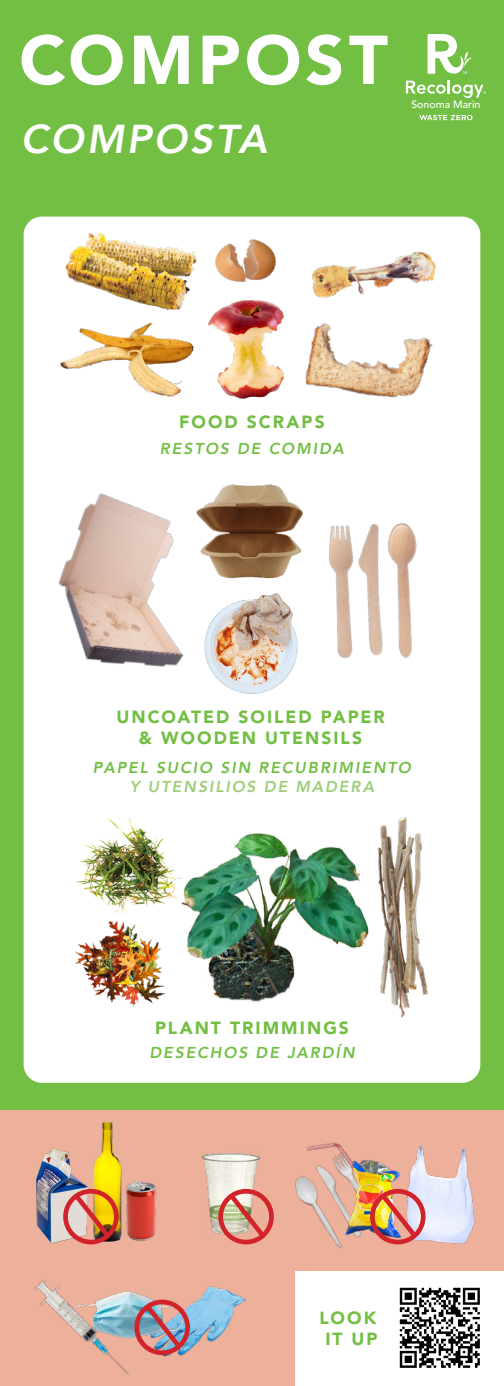
<style>
.page{position:relative;width:504px;height:1386px;background:#72bf44}
.page>*{position:absolute;margin:0;border:0;box-sizing:border-box;transform-origin:0 0}
.t1{font:900 68.25px "Avenir LT Std";letter-spacing:.06em;color:#fff}
.Title_Translation{font:italic 800 40.25px "Avenir";letter-spacing:.06em;color:#fff}
.Item_Names{font:900 17.5px "Avenir LT Std";letter-spacing:.115em;color:#72bf44}
.Items_Spanish{font:italic 800 15.75px "Avenir";letter-spacing:.12em;color:#72bf44}
.Items_Spanish-2{font:italic 800 15.75px "Avenir";letter-spacing:.12em;color:#9cce78}
.t2{font:500 10.5px "Avenir LT Std";color:#fff}
</style>
<div class="page">
<div style="left:0;top:1110px;width:504px;height:276px;background:#ecb09b"></div>
<div style="left:24px;top:217px;width:456px;height:866px;background:#fff;border-radius:18px"></div>
<svg style="left:406px;top:80px;width:80px;height:18px"></svg>
<svg style="left:428px;top:34px;width:44px;height:40px"></svg>
<svg style="left:419px;top:115px;width:54px;height:5px"></svg>
<div style="left:296px;top:1271px;width:208px;height:115px;background:#fff"></div>
<img style="left:89px;top:1122px;width:33px;height:123px">
<img style="left:125px;top:1181px;width:31px;height:60px">
<img style="left:36px;top:1147px;width:54px;height:97px">
<img style="left:399px;top:1287px;width:81px;height:81px">
<div style="left:63px;top:1189px;width:56px;height:55px;border:5px solid #d2232a;border-radius:50%"></div>
<svg style="left:70px;top:1189px;width:45px;height:54px;background:#d68e59"></svg>
<img style="left:405px;top:1146px;width:70px;height:98px">
<img style="left:295px;top:1176px;width:102px;height:73px">
<img style="left:301px;top:1142px;width:48px;height:86px">
<img style="left:346px;top:1157px;width:54px;height:84px">
<div style="left:370px;top:1189px;width:56px;height:55px;border:5px solid #d2232a;border-radius:50%"></div>
<img style="left:377px;top:1189px;width:45px;height:54px">
<img style="left:154px;top:1286px;width:92px;height:71px">
<img style="left:132px;top:1292px;width:60px;height:50px">
<div style="left:134px;top:1300px;width:56px;height:55px;border:5px solid #d2232a;border-radius:50%"></div>
<img style="left:141px;top:1300px;width:45px;height:54px">
<img style="left:34px;top:1279px;width:98px;height:96px">
<img style="left:215px;top:238px;width:61px;height:45px">
<img style="left:305px;top:323px;width:128px;height:75px">
<img style="left:65px;top:233px;width:132px;height:70px">
<img style="left:60px;top:303px;width:134px;height:94px">
<img style="left:208px;top:300px;width:76px;height:99px">
<img style="left:312px;top:251px;width:124px;height:47px">
<img style="left:241px;top:595px;width:53px;height:99px">
<img style="left:241px;top:484px;width:62px;height:95px">
<img style="left:23px;top:479px;width:218px;height:226px">
<img style="left:269px;top:513px;width:34px;height:153px">
<img style="left:300px;top:514px;width:34px;height:152px">
<img style="left:334px;top:523px;width:83px;height:135px">
<img style="left:76px;top:817px;width:96px;height:98px">
<img style="left:76px;top:921px;width:89px;height:85px">
<img style="left:172px;top:833px;width:197px;height:169px">
<img style="left:377px;top:817px;width:51px;height:201px">
<img style="left:201px;top:1153px;width:60px;height:82px">
<div style="left:218px;top:1189px;width:56px;height:55px;border:5px solid #d2232a;border-radius:50%"></div>
<svg style="left:225px;top:1189px;width:45px;height:54px"></svg>
<p class="t1" style="left:19px;top:19px;width:370px">COMPOST</p>
<p class="Title_Translation" style="left:21px;top:115px;width:248px">COMPOSTA</p>
<p class="t2" style="left:411px;top:98px;width:71px">Sonoma Marin</p>
<p class="Item_Names" style="left:179px;top:412px;width:147px">FOOD SCRAPS</p>
<p class="Items_Spanish" style="left:160px;top:440px;width:186px">RESTOS DE COMIDA</p>
<p class="Item_Names" style="left:116px;top:706px;width:270px">UNCOATED SOILED PAPER</p>
<p class="Item_Names" style="left:139px;top:727px;width:225px">&amp; WOODEN UTENSILS</p>
<p class="Items_Spanish" style="left:93px;top:759px;width:320px">PAPEL SUCIO SIN RECUBRIMIENTO</p>
<p class="Items_Spanish-2" style="left:130px;top:778px;width:246px">Y UTENSILIOS DE MADERA</p>
<p class="Item_Names" style="left:155px;top:1017px;width:195px">PLANT TRIMMINGS</p>
<p class="Items_Spanish" style="left:149px;top:1043px;width:207px">DESECHOS DE JARDÍN</p>
<p class="Item_Names" style="left:319px;top:1308px;width:59px">LOOK</p>
<p class="Item_Names" style="left:325px;top:1329px;width:54px">IT UP</p>
</div>
